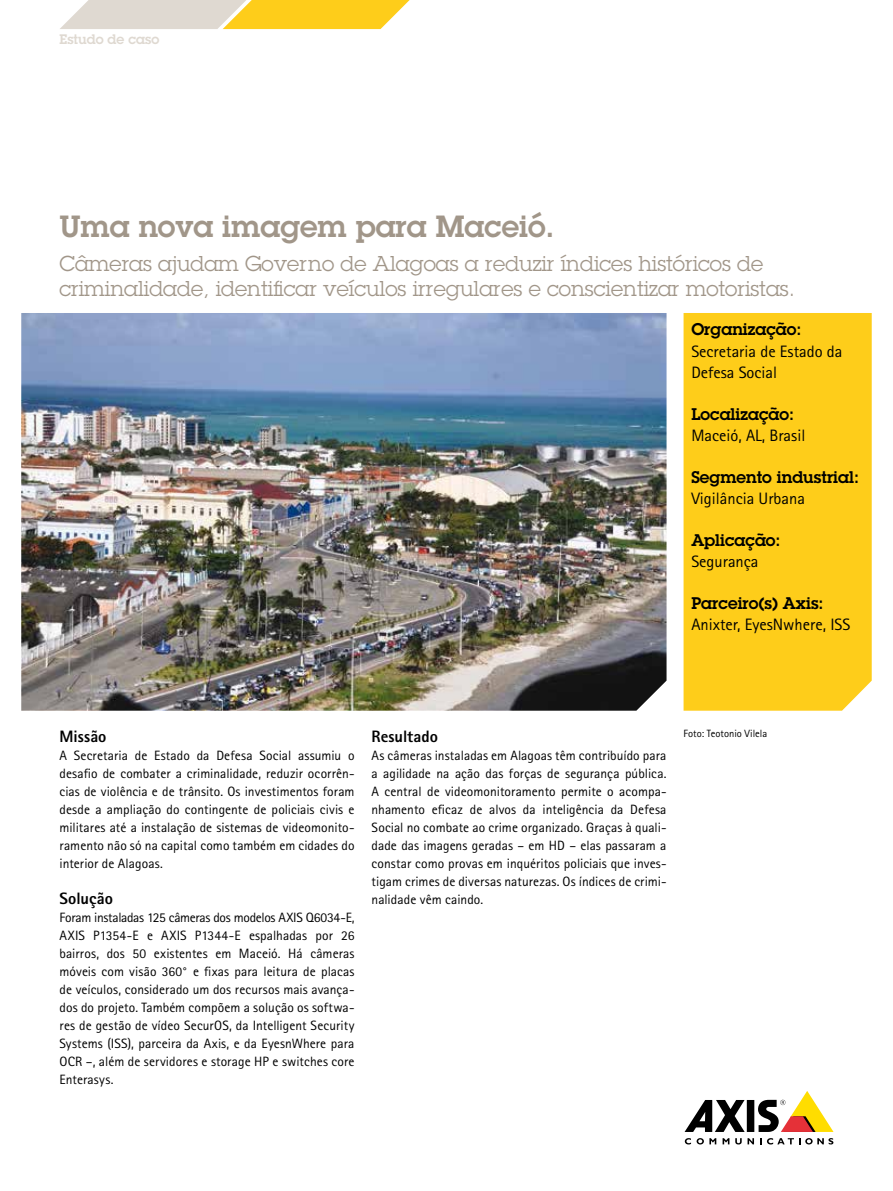
<style>
.page{position:relative;width:893px;height:1191px;background:#fff}
.page>*{position:absolute;margin:0;border:0;box-sizing:border-box;transform-origin:0 0}
.t1{font:600 30px "Lubalin Graph ECG";color:#a19689}
.t2{font:21px/25.5px "Lubalin Graph ECG";color:#a19689}
.t3{font:16.5px/21px "Rotis Sans Serif Pro";color:#000}
.t4{font:600 16.5px "Lubalin Graph ECG";color:#000}
.t5{font:800 16.5px "Rotis Sans Serif Pro";color:#000}
.t6{font:16.5px "Rotis Sans Cyrillic";color:#000}
.t7{font:13.5px/18px "Rotis Sans Serif Pro";letter-spacing:.005em;color:#000;text-align:justify}
.t8{font:600 13.5px "Lubalin Graph ECG";color:#dfd9d1}
.t9{font:10.5px "Rotis Sans Serif Pro";color:#000}
</style>
<div class="page">
<div style="left:747px;top:1100px;width:7px;height:32px;background:#000"></div>
<svg style="left:685px;top:1100px;width:60px;height:32px"></svg>
<svg style="left:758px;top:1091px;width:75px;height:41px"></svg>
<svg style="left:685px;top:1138px;width:6px;height:6px"></svg>
<svg style="left:697px;top:1138px;width:19px;height:6px"></svg>
<svg style="left:723px;top:1138px;width:6px;height:6px"></svg>
<svg style="left:735px;top:1138px;width:19px;height:6px"></svg>
<svg style="left:760px;top:1138px;width:73px;height:6px"></svg>
<div style="left:684px;top:313px;width:188px;height:397px;background:#fecd1a"></div>
<img style="left:21px;top:313px;width:645px;height:397px">
<svg style="left:60px;top:0;width:350px;height:29px;background:#f0d782"></svg>
<p class="t8" style="left:60px;top:30px;width:101px">Estudo de caso</p>
<h1 class="t1" style="left:60px;top:206px;width:496px">Uma nova imagem para Maceió.</h1>
<h2 class="t2" style="left:60px;top:250px;width:737px">Câmeras ajudam Governo de Alagoas a reduzir índices históricos de criminalidade, identificar veículos irregulares e conscientizar motoristas.</h2>
<p class="t4" style="left:691px;top:319px;width:112px">Organização:</p>
<p class="t3" style="left:691px;top:340px;width:153px">Secretaria de Estado da<br>Defesa Social</p>
<p class="t4" style="left:691px;top:403px;width:104px">Localização:</p>
<p class="t3" style="left:691px;top:424px;width:115px">Maceió, AL, Brasil</p>
<p class="t4" style="left:691px;top:466px;width:169px">Segmento industrial:</p>
<p class="t6" style="left:691px;top:488px;width:115px">Vigilância Urbana</p>
<p class="t4" style="left:691px;top:529px;width:91px">Aplicação:</p>
<p class="t3" style="left:691px;top:550px;width:69px">Segurança</p>
<p class="t4" style="left:691px;top:592px;width:134px">Parceiro(s) Axis:</p>
<p class="t3" style="left:691px;top:613px;width:161px">Anixter, EyesNwhere, ISS</p>
<p class="t5" style="left:60px;top:725px;width:49px">Missão</p>
<p class="t7" style="left:60px;top:746px;width:297px">A Secretaria de Estado da Defesa Social assumiu o desafio de combater a criminalidade, reduzir ocorrên&shy;cias de violência e de trânsito. Os investimentos foram desde a ampliação do contingente de policiais civis e militares até a instalação de sistemas de videomonito&shy;ramento não só na capital como também em cidades do interior de Alagoas.</p>
<p class="t5" style="left:60px;top:887px;width:55px">Solução</p>
<p class="t7" style="left:60px;top:908px;width:297px">Foram instaladas 125 câmeras dos modelos AXIS Q6034-E, AXIS P1354-E e AXIS P1344-E espalhadas por 26 bairros, dos 50 existentes em Maceió. Há câmeras móveis com visão 360° e fixas para leitura de placas de veículos, considerado um dos recursos mais avança&shy;dos do projeto. Também compõem a solução os softwa&shy;res de gestão de vídeo SecurOS, da Intelligent Security Systems (ISS), parceira da Axis, e da EyesnWhere para OCR –, além de servidores e storage HP e switches core Enterasys.</p>
<p class="t5" style="left:372px;top:725px;width:68px">Resultado</p>
<p class="t7" style="left:372px;top:746px;width:297px">As câmeras instaladas em Alagoas têm contribuído para a agilidade na ação das forças de segurança pública.<br>A central de videomonitoramento permite o acompa&shy;nhamento eficaz de alvos da inteligência da Defesa Social no combate ao crime organizado. Graças à quali&shy;dade das imagens geradas – em HD – elas passaram a constar como provas em inquéritos policiais que inves&shy;tigam crimes de diversas naturezas. Os índices de crimi&shy;nalidade vêm caindo.</p>
<p class="t9" style="left:684px;top:727px;width:85px">Foto: Teotonio Vilela</p>
</div>
